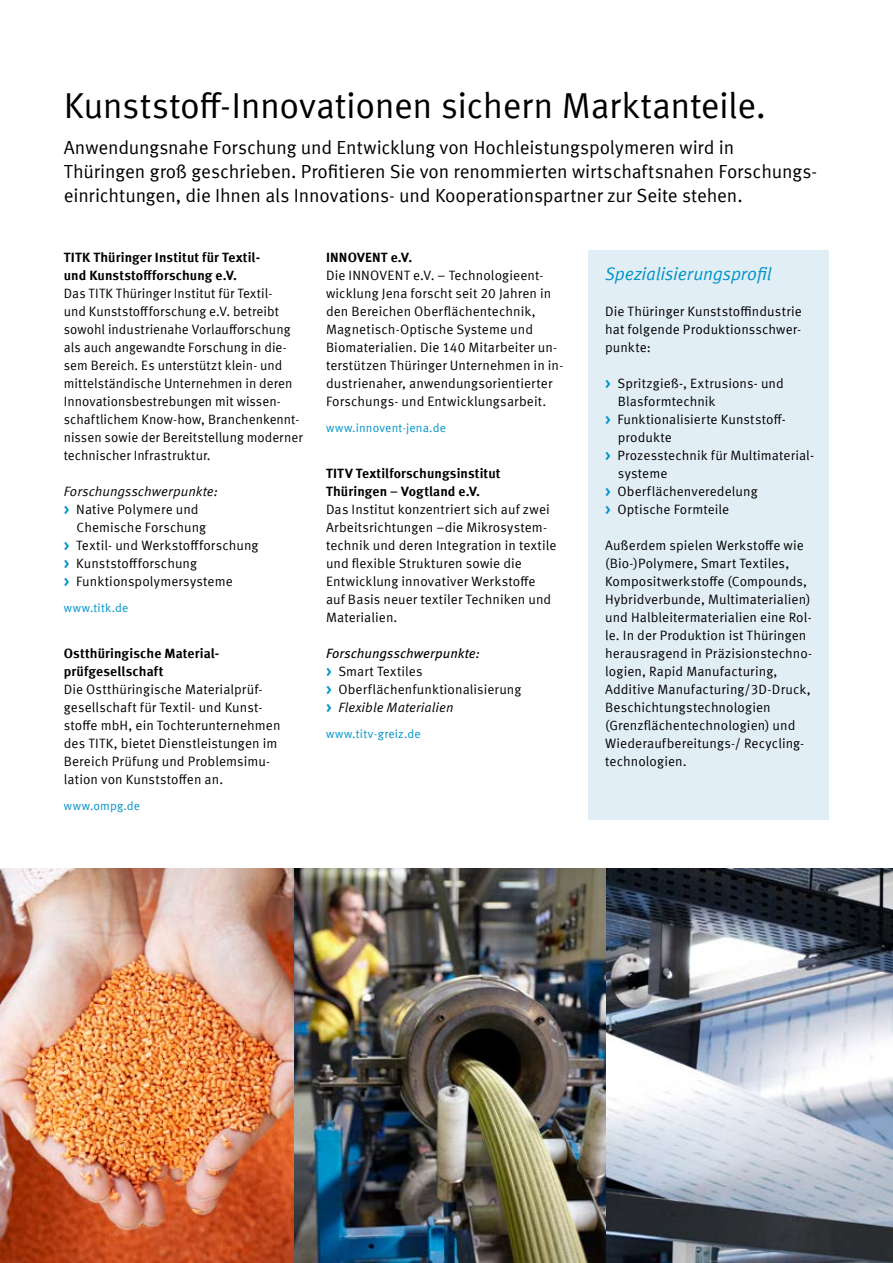
<style>
.page{position:relative;width:893px;height:1263px;background:#fff}
.page>*{position:absolute;margin:0;border:0;box-sizing:border-box;transform-origin:0 0}
.t1{font:36px "Meta Offc Norm";letter-spacing:-.01em;color:#000}
.t2{font:18.9px/24px "Meta Offc Norm";letter-spacing:-.01em;color:#000}
.t3{font:18px "Meta Offc Norm Ita";letter-spacing:-.01em;color:#0094c9}
.t4{font:13.5px/18px "Meta Offc Norm";letter-spacing:.005em;color:#000}
.t5{font:13.5px/18px "Meta OT Norm";letter-spacing:.005em;color:#000}
.t6{font:700 13.5px/18px "Meta Offc";letter-spacing:.01em;color:#000}
.t7{font:13.5px "Meta Offc Norm Ita";letter-spacing:.005em;color:#000}
.t8{font:italic 13.5px "Meta OT";letter-spacing:.005em;color:#000}
.t9{font:13.5px "Meta OT Norm Ita";letter-spacing:.005em;color:#000}
.t10{font:12px "Meta Offc Norm";letter-spacing:.015em;color:#0094c9}
.s1{font-family:"Meta Offc";font-weight:700;color:#0094c9}
.s2{font-family:"Meta OT";font-weight:700;color:#0094c9}
</style>
<div class="page">
<img style="left:605px;top:868px;width:288px;height:395px">
<img style="left:0;top:868px;width:295px;height:395px">
<img style="left:295px;top:868px;width:310px;height:395px">
<div style="left:588px;top:250px;width:241px;height:570px;background:#e2eef6"></div>
<h1 class="t1" style="left:64px;top:84px;width:704px">Kunststoff-Innovationen sichern Marktanteile.</h1>
<p class="t2" style="left:64px;top:136px;width:755px">Anwendungsnahe Forschung und Entwicklung von Hochleistungspolymeren wird in<br>Thüringen groß geschrieben. Profitieren Sie von renommierten wirtschaftsnahen Forschungs&shy;einrichtungen, die Ihnen als Innovations- und Kooperationspartner zur Seite stehen.</p>
<p class="t6" style="left:64px;top:248px;width:198px">TITK Thüringer Institut für Textil&shy;und Kunststoffforschung e.V.</p>
<p class="t4" style="left:64px;top:284px;width:240px">Das TITK Thüringer Institut für Textil-<br>und Kunststoffforschung e.V. betreibt sowohl industrienahe Vorlaufforschung als auch angewandte Forschung in die&shy;sem Bereich. Es unterstützt klein- und mittelständische Unternehmen in deren Innovationsbestrebungen mit wissen&shy;schaftlichem Know-how, Branchenkennt&shy;nissen sowie der Bereitstellung moderner technischer Infrastruktur.</p>
<p class="t7" style="left:64px;top:483px;width:156px">Forschungsschwerpunkte:</p>
<p class="t4" style="left:64px;top:500px;width:136px"><span class="s1">&gt;</span> Native Polymere und</p>
<p class="t4" style="left:77px;top:518px;width:131px">Chemische Forschung</p>
<p class="t4" style="left:64px;top:536px;width:196px"><span class="s1">&gt;</span> Textil- und Werkstoffforschung</p>
<p class="t4" style="left:64px;top:554px;width:135px"><span class="s1">&gt;</span> Kunststoffforschung</p>
<p class="t4" style="left:64px;top:572px;width:170px"><span class="s1">&gt;</span> Funktionspolymersysteme</p>
<p class="t10" style="left:64px;top:601px;width:66px">www.titk.de</p>
<p class="t6" style="left:64px;top:644px;width:157px">Ostthüringische Material&shy;prüfgesellschaft</p>
<p class="t4" style="left:64px;top:680px;width:218px">Die Ostthüringische Materialprüf&shy;gesellschaft für Textil- und Kunst&shy;stoffe mbH, ein Tochterunternehmen des TITK, bietet Dienstleistungen im Bereich Prüfung und Problemsimu&shy;lation von Kunststoffen an.</p>
<p class="t10" style="left:64px;top:799px;width:78px">www.ompg.de</p>
<p class="t6" style="left:326px;top:248px;width:88px">INNOVENT e.V.</p>
<p class="t4" style="left:326px;top:266px;width:239px">Die INNOVENT e.V. – Technologieent&shy;wicklung Jena forscht seit 20 Jahren in den Bereichen Oberflächentechnik, Magnetisch-Optische Systeme und Biomaterialien. Die 140 Mitarbeiter un&shy;terstützen Thüringer Unternehmen in in&shy;dustrienaher, anwendungsorientierter Forschungs- und Entwicklungsarbeit.</p>
<p class="t10" style="left:326px;top:421px;width:121px">www.innovent-jena.de</p>
<p class="t6" style="left:326px;top:464px;width:176px">TITV Textilforschungsinstitut<br>Thüringen – Vogtland e.V.</p>
<p class="t4" style="left:326px;top:500px;width:232px">Das Institut konzentriert sich auf zwei Arbeitsrichtungen –die Mikrosystem&shy;technik und deren Integration in textile und flexible Strukturen sowie die Entwicklung innovativer Werkstoffe auf Basis neuer textiler Techniken und Materialien.</p>
<p class="t8" style="left:326px;top:645px;width:155px">Forschungsschwerpunkte:</p>
<p class="t5" style="left:326px;top:662px;width:197px"><span class="s2">&gt;</span> Smart Textiles<br><span class="s2">&gt;</span> Oberflächenfunktionalisierung</p>
<p class="t9" style="left:326px;top:699px;width:129px"><span class="s2">&gt;</span> Flexible Materialien</p>
<p class="t10" style="left:326px;top:727px;width:96px">www.titv-greiz.de</p>
<h3 class="t3" style="left:605px;top:263px;width:168px">Spezialisierungsprofil</h3>
<p class="t4" style="left:605px;top:302px;width:198px;text-align:justify">Die Thüringer Kunststoffindustrie hat folgende Produktionsschwer&shy;punkte:</p>
<p class="t5" style="left:605px;top:374px;width:180px"><span class="s2">&gt;</span> Spritzgieß-, Extrusions- und</p>
<p class="t5" style="left:618px;top:392px;width:99px">Blasformtechnik</p>
<p class="t5" style="left:605px;top:410px;width:182px"><span class="s2">&gt;</span> Funktionalisierte Kunststoff-</p>
<p class="t5" style="left:618px;top:428px;width:55px">produkte</p>
<p class="t5" style="left:605px;top:446px;width:211px"><span class="s2">&gt;</span> Prozesstechnik für Multimaterial-</p>
<p class="t5" style="left:618px;top:464px;width:51px">systeme</p>
<p class="t5" style="left:605px;top:482px;width:154px"><span class="s2">&gt;</span> Oberflächenveredelung</p>
<p class="t5" style="left:605px;top:500px;width:126px"><span class="s2">&gt;</span> Optische Formteile</p>
<p class="t4" style="left:605px;top:536px;width:209px">Außerdem spielen Werkstoffe wie (Bio-)Polymere, Smart Textiles, Kompositwerkstoffe (Compounds, Hybridverbunde, Multimaterialien) und Halbleitermaterialien eine Rol&shy;le. In der Produktion ist Thüringen herausragend in Präzisionstechno&shy;logien, Rapid Manufacturing, Additive Manufacturing/3D-Druck, Beschichtungstechnologien (Grenzflächentechnologien) und Wiederaufbereitungs-/ Recycling&shy;technologien.</p>
</div>
